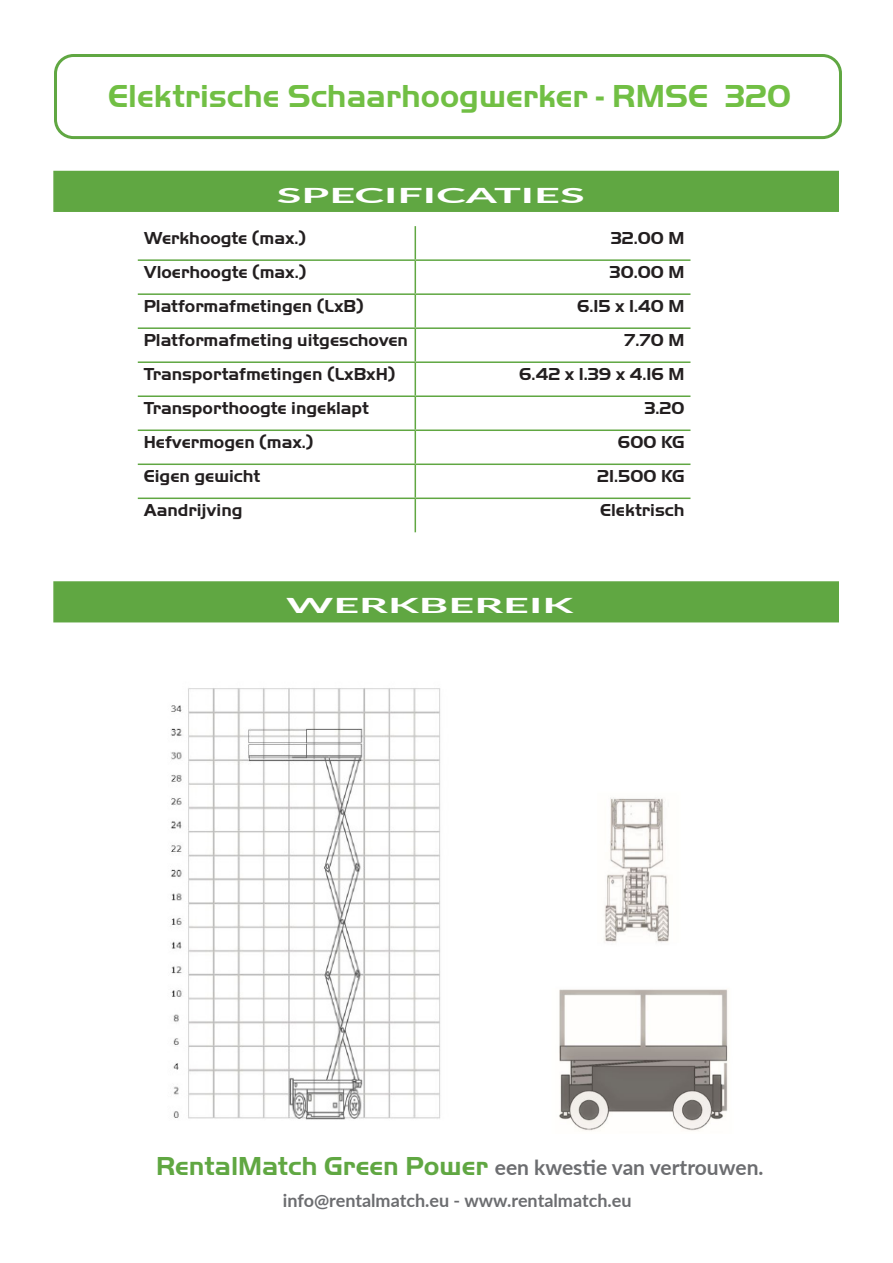
<style>
.page{position:relative;width:893px;height:1263px;background:#fff}
.page>*{position:absolute;margin:0;border:0;box-sizing:border-box;transform-origin:0 0}
.Pull_Text_-_Align_Le{font:700 33px "Handel Got D";color:#71bf44}
.Body_Text_-_Align_Le{font:700 21px "Lato";color:#6c6d70}
.t1{font:700 21px "Lato";color:#fff;scale:2.14 1}
.t2{font:700 18px "Handel Got D";color:#231f20}
.Body_Text_-_Align_Le-2{font:700 18px "Lato";color:#6c6d70}
.s1{font-family:"Handel Got D";font-size:27px;color:#60a742}
</style>
<div class="page">
<div style="left:54px;top:54px;width:788px;height:85px;border:3px solid #60a742;border-radius:18px"></div>
<div style="left:53px;top:581px;width:786px;height:41px;background:#60a742;border:2px solid #60a742"></div>
<div style="left:53px;top:171px;width:786px;height:41px;background:#60a742"></div>
<svg style="left:138px;top:226px;width:552px;height:306px"></svg>
<hr style="left:415px;top:226px;width:1px;height:33px;background:#60a742">
<hr style="left:138px;top:259px;width:277px;height:2px;background:#60a742">
<hr style="left:415px;top:259px;width:275px;height:2px;background:#60a742">
<hr style="left:415px;top:261px;width:1px;height:32px;background:#60a742">
<hr style="left:138px;top:293px;width:277px;height:2px;background:#60a742">
<hr style="left:415px;top:293px;width:275px;height:2px;background:#60a742">
<hr style="left:415px;top:295px;width:1px;height:32px;background:#60a742">
<hr style="left:138px;top:327px;width:277px;height:2px;background:#60a742">
<hr style="left:415px;top:327px;width:275px;height:2px;background:#60a742">
<hr style="left:415px;top:329px;width:1px;height:32px;background:#60a742">
<hr style="left:138px;top:361px;width:277px;height:2px;background:#60a742">
<hr style="left:415px;top:361px;width:275px;height:2px;background:#60a742">
<hr style="left:415px;top:363px;width:1px;height:32px;background:#60a742">
<hr style="left:138px;top:395px;width:277px;height:2px;background:#60a742">
<hr style="left:415px;top:395px;width:275px;height:2px;background:#60a742">
<hr style="left:415px;top:397px;width:1px;height:32px;background:#60a742">
<hr style="left:138px;top:429px;width:277px;height:2px;background:#60a742">
<hr style="left:415px;top:429px;width:275px;height:2px;background:#60a742">
<hr style="left:415px;top:431px;width:1px;height:32px;background:#60a742">
<hr style="left:138px;top:463px;width:277px;height:2px;background:#60a742">
<hr style="left:415px;top:463px;width:275px;height:2px;background:#60a742">
<hr style="left:415px;top:465px;width:1px;height:32px;background:#60a742">
<hr style="left:138px;top:497px;width:277px;height:2px;background:#60a742">
<hr style="left:415px;top:497px;width:275px;height:2px;background:#60a742">
<hr style="left:415px;top:499px;width:1px;height:33px;background:#60a742">
<img style="left:170px;top:688px;width:271px;height:432px">
<img style="left:559px;top:797px;width:169px;height:334px">
<p class="Pull_Text_-_Align_Le" style="left:108px;top:77px;width:684px">Elektrische Schaarhoogwerker - RMSE 320</p>
<p class="t1" style="left:277px;top:179px;width:145px">SPECIFICATIES</p>
<p class="t2" style="left:144px;top:228px;width:164px">Werkhoogte (max.)</p>
<p class="t2" style="left:611px;top:228px;width:75px">32.00 M</p>
<p class="t2" style="left:144px;top:262px;width:164px">Vloerhoogte (max.)</p>
<p class="t2" style="left:610px;top:262px;width:76px">30.00 M</p>
<p class="t2" style="left:144px;top:296px;width:221px">Platformafmetingen (LxB)</p>
<p class="t2" style="left:577px;top:296px;width:109px">6.15 x 1.40 M</p>
<p class="t2" style="left:144px;top:330px;width:266px">Platformafmeting uitgeschoven</p>
<p class="t2" style="left:624px;top:330px;width:62px">7.70 M</p>
<p class="t2" style="left:144px;top:364px;width:253px">Transportafmetingen (LxBxH)</p>
<p class="t2" style="left:519px;top:364px;width:167px">6.42 x 1.39 x 4.16 M</p>
<p class="t2" style="left:144px;top:398px;width:227px">Transporthoogte ingeklapt</p>
<p class="t2" style="left:644px;top:398px;width:42px">3.20</p>
<p class="t2" style="left:144px;top:432px;width:171px">Hefvermogen (max.)</p>
<p class="t2" style="left:618px;top:432px;width:68px">600 KG</p>
<p class="t2" style="left:144px;top:466px;width:118px">Eigen gewicht</p>
<p class="t2" style="left:597px;top:466px;width:89px">21.500 KG</p>
<p class="t2" style="left:144px;top:500px;width:100px">Aandrijving</p>
<p class="t2" style="left:600px;top:500px;width:86px">Elektrisch</p>
<p class="t1" style="left:286px;top:590px;width:136px">WERKBEREIK</p>
<p class="Body_Text_-_Align_Le" style="left:156px;top:1152px;width:609px"><span class="s1">RentalMatch Green Power</span> een kwestie van vertrouwen.</p>
<p class="Body_Text_-_Align_Le-2" style="left:283px;top:1187px;width:350px">info@rentalmatch.eu - www.rentalmatch.eu</p>
</div>
